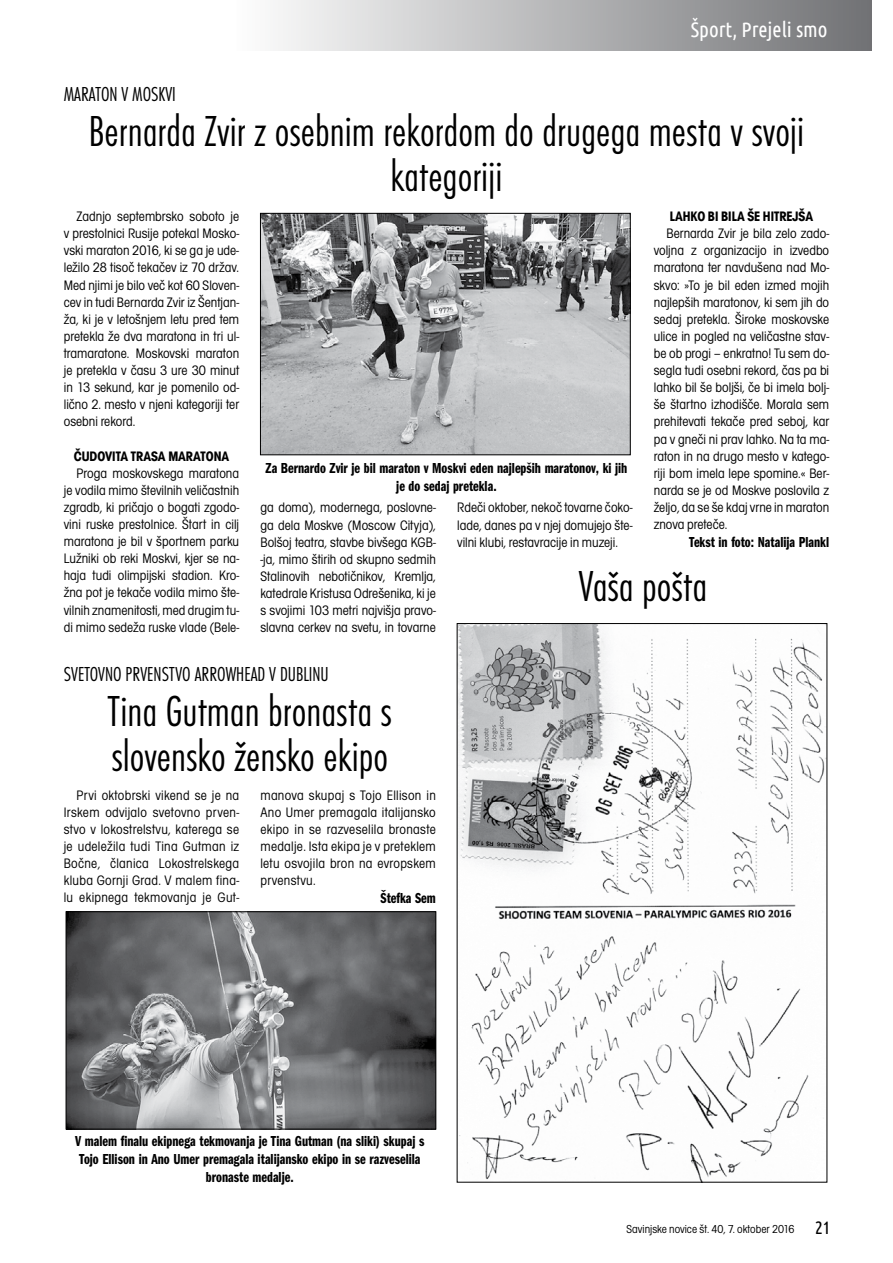
<style>
.page{position:relative;width:893px;height:1263px;background:#fff}
.page>*{position:absolute;margin:0;border:0;box-sizing:border-box;transform-origin:0 0}
.t1{font:45px/45px "Futura TEE Ligh Cond";color:#000;text-align:center}
.t2{font:21px "Futura TEE Ligh Cond";color:#000}
.t3{font:21px "Ubuntu Condensed";color:#fff}
.t4{font:15px/18px "Franklin Got Itc TEE Demi Comp";color:#000;text-align:center}
.t5{font:condensed 14.25px/17.1px "Avant Gar Got Itc TEE";color:#000;text-align:justify}
.t6{font:700 condensed 14.25px "Avant Gar Got Itc TEE";color:#000}
.t7{font:condensed 12px "Avant Gar Got Itc TEE";color:#000}
.s1{font-family:"Ubuntu Condensed";font-stretch:normal;font-size:18px}
</style>
<div class="page">
<div style="left:237px;top:0;width:656px;height:51px;background:linear-gradient(to right,#fdfdfd,#6c6d70)"></div>
<div style="left:872px;top:0;width:21px;height:140px;background:#fff"></div>
<img style="left:459px;top:625px;width:366px;height:555px">
<img style="left:262px;top:215px;width:366px;height:238px">
<div style="left:260px;top:213px;width:370px;height:242px;border:1px solid #000"></div>
<img style="left:68px;top:913px;width:366px;height:214px">
<div style="left:66px;top:911px;width:370px;height:218px;border:1px solid #000"></div>
<h2 class="t3" style="left:691px;top:16px;width:138px">Šport, Prejeli smo</h2>
<h2 class="t2" style="left:64px;top:82px;width:114px">MARATON V MOSKVI</h2>
<h1 class="t1" style="left:89px;top:108px;width:717px">Bernarda Zvir z osebnim rekordom do drugega mesta v svoji kategoriji</h1>
<p class="t5" style="left:64px;top:208px;width:177px;text-indent:13px">Zadnjo septembrsko soboto je v prestolnici Rusije potekal Mosko&shy;vski maraton 2016, ki se ga je ude&shy;ležilo 28 tisoč tekačev iz 70 držav.<br>Med njimi je bilo več kot 60 Sloven&shy;cev in tudi Bernarda Zvir iz Šentjan&shy;ža, ki je v letošnjem letu pred tem pretekla že dva maratona in tri ul&shy;tramaratone. Moskovski maraton je pretekla v času 3 ure 30 minut in 13 sekund, kar je pomenilo od&shy;lično 2. mesto v njeni kategoriji ter osebni rekord.</p>
<p class="t6" style="left:74px;top:447px;width:157px">ČUDOVITA TRASA MARATONA</p>
<p class="t5" style="left:64px;top:465px;width:177px;text-indent:13px">Proga moskovskega maratona je vodila mimo številnih veličastnih zgradb, ki pričajo o bogati zgodo&shy;vini ruske prestolnice. Štart in cilj maratona je bil v športnem parku Lužniki ob reki Moskvi, kjer se na&shy;haja tudi olimpijski stadion. Kro&shy;žna pot je tekače vodila mimo šte&shy;vilnih znamenitosti, med drugim tu&shy;di mimo sedeža ruske vlade (Bele-</p>
<p class="t6" style="left:670px;top:208px;width:145px">LAHKO BI BILA ŠE HITREJŠA</p>
<p class="t5" style="left:654px;top:225px;width:177px;text-indent:13px">Bernarda Zvir je bila zelo zado&shy;voljna z organizacijo in izvedbo maratona ter navdušena nad Mo&shy;skvo: »To je bil eden izmed mojih najlepših maratonov, ki sem jih do sedaj pretekla. Široke moskovske ulice in pogled na veličastne stav&shy;be ob progi – enkratno! Tu sem do&shy;segla tudi osebni rekord, čas pa bi lahko bil še boljši, če bi imela bolj&shy;še štartno izhodišče. Morala sem prehitevati tekače pred seboj, kar pa v gneči ni prav lahko. Na ta ma&shy;raton in na drugo mesto v katego&shy;riji bom imela lepe spomine.« Ber&shy;narda se je od Moskve poslovila z željo, da se še kdaj vrne in maraton znova preteče.</p>
<p class="t4" style="left:689px;top:533px;width:142px">Tekst in foto: Natalija Plankl</p>
<p class="t4" style="left:266px;top:459px;width:363px">Za Bernardo Zvir je bil maraton v Moskvi eden najlepših maratonov, ki jih je do sedaj pretekla.</p>
<p class="t5" style="left:457px;top:499px;width:177px">Rdeči oktober, nekoč tovarne čoko&shy;lade, danes pa v njej domujejo šte&shy;vilni klubi, restavracije in muzeji.</p>
<p class="t5" style="left:260px;top:499px;width:177px">ga doma), modernega, poslovne&shy;ga dela Moskve (Moscow Cityja), Bolšoj teatra, stavbe bivšega KGB--ja, mimo štirih od skupno sedmih Stalinovih nebotičnikov, Kremlja, katedrale Kristusa Odrešenika, ki je s svojimi 103 metri najvišja pravo&shy;slavna cerkev na svetu, in tovarne</p>
<h1 class="t1" style="left:579px;top:564px;width:130px">Vaša pošta</h1>
<h2 class="t2" style="left:64px;top:662px;width:267px">SVETOVNO PRVENSTVO ARROWHEAD V DUBLINU</h2>
<h1 class="t1" style="left:108px;top:689px;width:286px;text-align:left">Tina Gutman bronasta s slovensko žensko ekipo</h1>
<p class="t5" style="left:64px;top:786px;width:177px;text-indent:13px">Prvi oktobrski vikend se je na Irskem odvijalo svetovno prven&shy;stvo v lokostrelstvu, katerega se je udeležila tudi Tina Gutman iz Bočne, članica Lokostrelskega kluba Gornji Grad. V malem fina&shy;lu ekipnega tekmovanja je Gut-</p>
<p class="t5" style="left:260px;top:786px;width:177px">manova skupaj s Tojo Ellison in Ano Umer premagala italijansko ekipo in se razveselila bronaste medalje. Ista ekipa je v preteklem letu osvojila bron na evropskem prvenstvu.</p>
<p class="t4" style="left:381px;top:889px;width:57px">Štefka Sem</p>
<p class="t4" style="left:75px;top:1132px;width:351px">V malem finalu ekipnega tekmovanja je Tina Gutman (na sliki) skupaj s<br>Tojo Ellison in Ano Umer premagala italijansko ekipo in se razveselila bronaste medalje.</p>
<p class="t7" style="left:627px;top:1222px;width:205px">Savinjske novice št. 40, 7. oktober 2016 <span class="s1">21</span></p>
</div>
